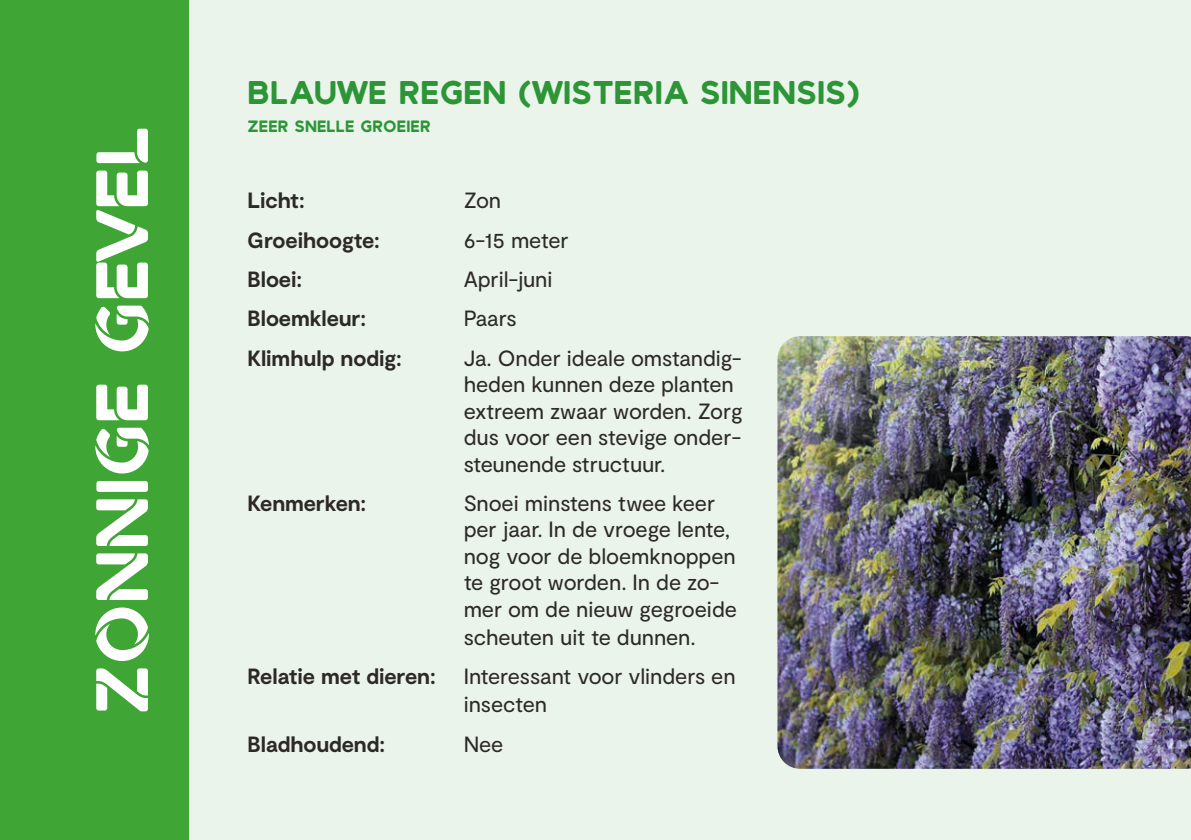
<style>
.page{position:relative;width:1191px;height:840px;background:#fff}
.page>*{position:absolute;margin:0;border:0;box-sizing:border-box;transform-origin:0 0}
.t1{font:90px "Wetteren Stencil Bd";color:#fff}
.t2{font:40px "Wetteren Solid";color:#2d9537}
.t3{font:22px/26.8px "Moderat";letter-spacing:-.005em;color:#2c2927}
.t4{font:700 22px "Moderat";letter-spacing:-.005em;color:#2c2927}
.t5{font:20px "Wetteren Solid";color:#2d9537}
</style>
<div class="page">
<div style="left:0;top:0;width:1191px;height:839px;background:#eaf4eb"></div>
<div style="left:0;top:0;width:189px;height:839px;background:#3fa535"></div>
<img style="left:777px;top:336px;width:414px;height:432px">
<h1 class="t1" style="left:76px;top:714px;width:591px;rotate:-90deg">zonnige gevel</h1>
<h2 class="t2" style="left:248px;top:71px;width:614px">Blauwe regen (wisteria sinensis)</h2>
<p class="t5" style="left:248px;top:115px;width:185px">zeer snelle groeier</p>
<p class="t4" style="left:248px;top:187px;width:59px">Licht:</p>
<p class="t3" style="left:464px;top:187px;width:39px">Zon</p>
<p class="t4" style="left:248px;top:226px;width:134px">Groeihoogte:</p>
<p class="t3" style="left:464px;top:227px;width:107px">6-15 meter</p>
<p class="t4" style="left:248px;top:265px;width:56px">Bloei:</p>
<p class="t3" style="left:464px;top:266px;width:90px">April-juni</p>
<p class="t4" style="left:248px;top:305px;width:120px">Bloemkleur:</p>
<p class="t3" style="left:464px;top:305px;width:54px">Paars</p>
<p class="t4" style="left:248px;top:344px;width:156px">Klimhulp nodig:</p>
<p class="t3" style="left:464px;top:345px;width:280px">Ja. Onder ideale omstandig&shy;heden kunnen deze planten extreem zwaar worden. Zorg dus voor een stevige onder&shy;steunende structuur.</p>
<p class="t4" style="left:248px;top:489px;width:120px">Kenmerken:</p>
<p class="t3" style="left:464px;top:490px;width:275px">Snoei minstens twee keer per jaar. In de vroege lente, nog voor de bloemknoppen te groot worden. In de zo&shy;mer om de nieuw gegroeide scheuten uit te dunnen.</p>
<p class="t4" style="left:248px;top:662px;width:189px">Relatie met dieren:</p>
<p class="t3" style="left:464px;top:662px;width:273px;line-height:28px">Interessant voor vlinders en insecten</p>
<p class="t4" style="left:248px;top:729px;width:139px">Bladhoudend:</p>
<p class="t3" style="left:464px;top:730px;width:41px">Nee</p>
</div>
